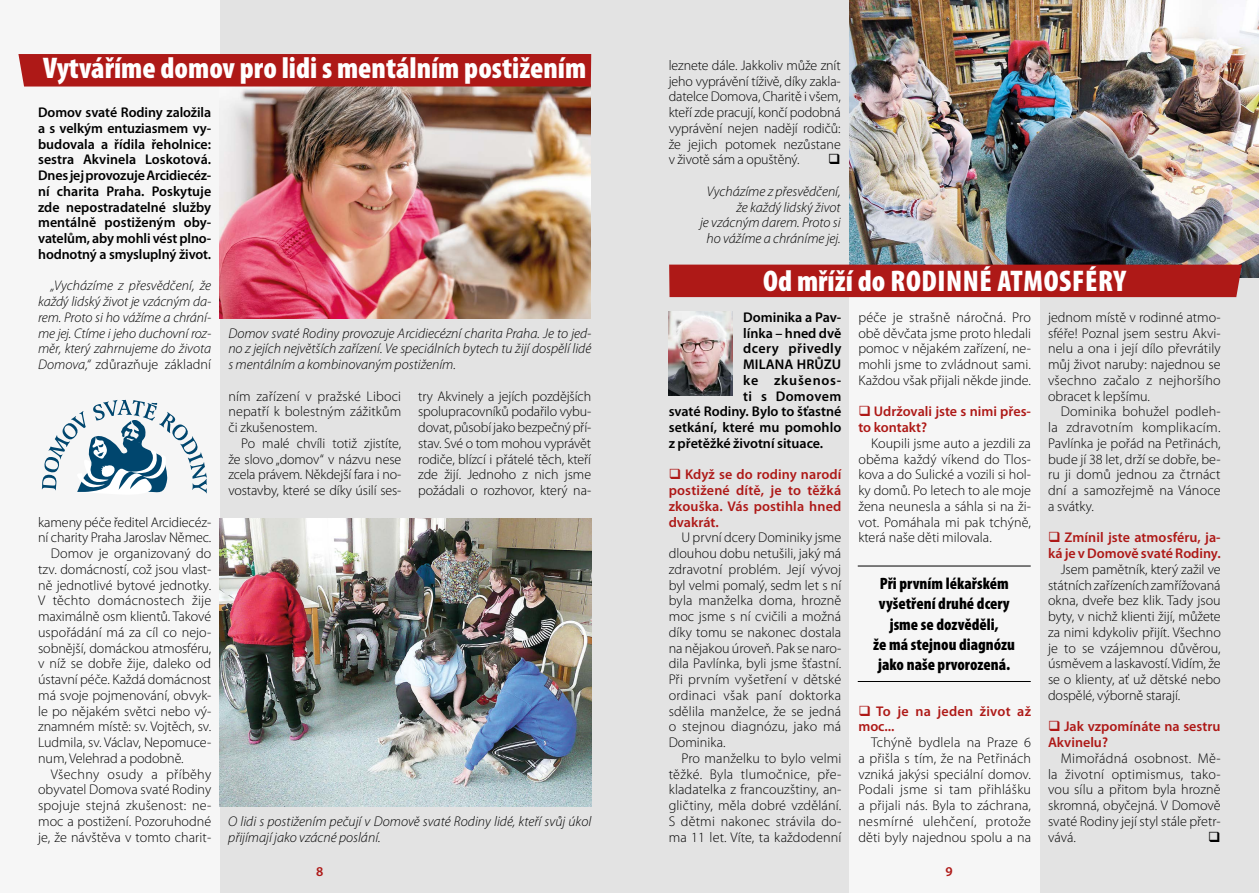
<style>
.page{position:relative;width:1259px;height:893px;background:#e3e3e3}
.page>*{position:absolute;margin:0;border:0;box-sizing:border-box;transform-origin:0 0}
.t1{font:900 condensed 30px "Myriad Pro";color:#fff}
.t2{font:900 condensed 30px "Myriad Pro";letter-spacing:.02em;color:#fff}
.t3{font:900 condensed 16.5px/20.2px "Myriad Pro";color:#000;text-align:center}
.t4{font:300 14.1px/15.8px "Myriad Pro";color:#000;text-align:justify}
.t5{font:600 14.1px/15.8px "Myriad Pro";color:#000;text-align:justify}
.t6{font:italic 300 14.1px/15.8px "Myriad Pro";color:#000}
.t7{font:600 14.1px/15.8px "Myriad Pro";letter-spacing:.005em;color:#ae1917}
.t8{font:300 14.1px "Myriad Pro";letter-spacing:.025em;color:#000}
.t9{font:600 14.1px "Myriad Pro";letter-spacing:.03em;color:#000}
.t10{font:600 14.1px "Myriad Pro";letter-spacing:.055em;color:#000}
.t11{font:600 14.1px "Myriad Pro";letter-spacing:.025em;color:#000}
.t12{font:italic 300 13.95px/15.8px "Myriad Pro";letter-spacing:-.01em;color:#000;text-align:justify}
.t13{font:600 13.5px "Myriad Pro";color:#ae1917}
.s1{font-style:italic;font-size:13.95px}
</style>
<div class="page">
<div style="left:849px;top:0;width:190px;height:893px;background:#f6f6f6"></div>
<div style="left:0;top:0;width:220px;height:893px;background:#f6f6f6"></div>
<img style="left:668px;top:312px;width:64px;height:83px">
<img style="left:220px;top:518px;width:371px;height:289px">
<hr style="left:857px;top:566px;width:173px;height:1px;background:#000">
<hr style="left:857px;top:681px;width:173px;height:1px;background:#000">
<img style="left:849px;top:0;width:410px;height:278px">
<div style="left:669px;top:265px;width:573px;height:32px;background:#ae1917"></div>
<svg style="left:42px;top:400px;width:165px;height:94px"></svg>
<img style="left:220px;top:87px;width:370px;height:232px">
<div style="left:18px;top:54px;width:573px;height:33px;background:#ae1917"></div>
<h1 class="t1" style="left:43px;top:48px;width:545px">Vytváříme domov pro lidi s mentálním postižením</h1>
<p class="t5" style="left:38px;top:104px;width:175px">Domov svaté Rodiny založila a s velkým entuziasmem vy&shy;budovala a řídila řeholnice: sestra Akvinela Loskotová.<br>Dnes jej provozuje Arcidiecéz&shy;ní charita Praha. Poskytuje zde nepostradatelné služby mentálně postiženým oby&shy;vatelům, aby mohli vést plno&shy;hodnotný a smysluplný život.</p>
<p class="t12" style="left:38px;top:278px;width:175px;text-indent:13px">„Vycházíme z přesvědčení, že každý lidský život je vzácným da&shy;rem. Proto si ho vážíme a chrání&shy;me jej. Ctíme i jeho duchovní roz&shy;měr, který zahrnujeme do života</p>
<p class="t4" style="left:38px;top:356px;width:175px"><span class="s1">Domova,“</span> zdůrazňuje základní</p>
<p class="t4" style="left:38px;top:514px;width:175px">kameny péče ředitel Arcidiecéz-</p>
<p class="t4" style="left:38px;top:530px;width:175px">ní charity Praha Jaroslav Němec.</p>
<p class="t4" style="left:51px;top:545px;width:162px">Domov je organizovaný do</p>
<p class="t4" style="left:38px;top:561px;width:175px">tzv. domácností, což jsou vlast-</p>
<p class="t4" style="left:38px;top:577px;width:174px">ně jednotlivé bytové jednotky.</p>
<p class="t4" style="left:38px;top:593px;width:175px">V těchto domácnostech žije</p>
<p class="t4" style="left:38px;top:608px;width:175px">maximálně osm klientů. Takové</p>
<p class="t4" style="left:38px;top:624px;width:175px">uspořádání má za cíl co nejo-</p>
<p class="t4" style="left:38px;top:640px;width:175px">sobnější, domáckou atmosféru,</p>
<p class="t4" style="left:38px;top:656px;width:175px">v níž se dobře žije, daleko od</p>
<p class="t4" style="left:38px;top:671px;width:175px">ústavní péče. Každá domácnost</p>
<p class="t4" style="left:38px;top:687px;width:175px">má svoje pojmenování, obvyk-</p>
<p class="t4" style="left:38px;top:703px;width:175px">le po nějakém světci nebo vý-</p>
<p class="t4" style="left:38px;top:719px;width:175px">znamném místě: sv. Vojtěch, sv.</p>
<p class="t4" style="left:38px;top:734px;width:175px">Ludmila, sv. Václav, Nepomuce-</p>
<p class="t4" style="left:38px;top:750px;width:147px">num, Velehrad a podobně.</p>
<p class="t8" style="left:51px;top:765px;width:162px">Všechny osudy a příběhy</p>
<p class="t4" style="left:38px;top:782px;width:175px">obyvatel Domova svaté Rodiny</p>
<p class="t4" style="left:38px;top:797px;width:175px">spojuje stejná zkušenost: ne-</p>
<p class="t4" style="left:38px;top:813px;width:175px">moc a postižení. Pozoruhodné</p>
<p class="t4" style="left:38px;top:829px;width:175px">je, že návštěva v tomto charit-</p>
<p class="t6" style="left:228px;top:325px;width:364px;text-align:justify">Domov svaté Rodiny provozuje Arcidiecézní charita Praha. Je to jed&shy;no z jejích největších zařízení. Ve speciálních bytech tu žijí dospělí lidé s mentálním a kombinovaným postižením.</p>
<p class="t4" style="left:228px;top:388px;width:174px">ním zařízení v pražské Liboci nepatří k bolestným zážitkům či zkušenostem.</p>
<p class="t4" style="left:228px;top:435px;width:174px;text-indent:13px">Po malé chvíli totiž zjistíte, že slovo „domov“ v názvu nese zcela právem. Někdejší fara i no&shy;vostavby, které se díky úsilí ses-</p>
<p class="t4" style="left:418px;top:388px;width:174px">try Akvinely a jejích pozdějších spolupracovníků podařilo vybu&shy;dovat, působí jako bezpečný pří&shy;stav. Své o tom mohou vyprávět rodiče, blízcí i přátelé těch, kteří zde žijí. Jednoho z nich jsme požádali o rozhovor, který na-</p>
<p class="t6" style="left:228px;top:813px;width:364px">O lidi s postižením pečují v Domově svaté Rodiny lidé, kteří svůj úkol přijímají jako vzácné poslání.</p>
<p class="t4" style="left:668px;top:57px;width:174px">leznete dále. Jakkoliv může znít jeho vyprávění tíživě, díky zakla&shy;datelce Domova, Charitě i všem, kteří zde pracují, končí podobná vyprávění nejen nadějí rodičů: že jejich potomek nezůstane v životě sám a opuštěný.</p>
<p class="t6" style="left:700px;top:183px;width:142px;text-align:right">Vycházíme z přesvědčení, že každý lidský život<br>je vzácným darem. Proto si ho vážíme a chráníme jej.</p>
<h1 class="t2" style="left:763px;top:262px;width:364px">Od mříží do rodi nné atmosféry</h1>
<p class="t5" style="left:743px;top:309px;width:100px">Dominika a Pav-</p>
<p class="t5" style="left:743px;top:325px;width:100px">línka – hned dvě</p>
<p class="t9" style="left:743px;top:340px;width:100px">dcery přivedly</p>
<p class="t5" style="left:743px;top:356px;width:99px">MILANA HRŮZU</p>
<p class="t10" style="left:743px;top:371px;width:100px">ke zkušenos-</p>
<p class="t11" style="left:743px;top:387px;width:100px">ti s Domovem</p>
<p class="t5" style="left:668px;top:403px;width:174px">svaté Rodiny. Bylo to šťastné</p>
<p class="t5" style="left:668px;top:419px;width:174px">setkání, které mu pomohlo</p>
<p class="t5" style="left:668px;top:435px;width:156px">z přetěžké životní situace.</p>
<p class="t7" style="left:668px;top:466px;width:174px;text-align:justify">❑ Když se do rodiny narodí postižené dítě, je to těžká zkouška. Vás postihla hned dvakrát.</p>
<p class="t4" style="left:668px;top:530px;width:174px;text-indent:13px">U první dcery Dominiky jsme dlouhou dobu netušili, jaký má zdravotní problém. Její vývoj byl velmi pomalý, sedm let s ní byla manželka doma, hrozně moc jsme s ní cvičili a možná díky tomu se nakonec dostala na nějakou úroveň. Pak se naro&shy;dila Pavlínka, byli jsme šťastní.<br>Při prvním vyšetření v dětské ordinaci však paní doktorka sdělila manželce, že se jedná o stejnou diagnózu, jako má Dominika.</p>
<p class="t4" style="left:668px;top:750px;width:174px;text-indent:13px">Pro manželku to bylo velmi těžké. Byla tlumočnice, pře&shy;kladatelka z francouzštiny, an&shy;gličtiny, měla dobré vzdělání.<br>S dětmi nakonec strávila do&shy;ma 11 let. Víte, ta každodenní</p>
<p class="t4" style="left:858px;top:309px;width:174px">péče je strašně náročná. Pro obě děvčata jsme proto hledali pomoc v nějakém zařízení, ne&shy;mohli jsme to zvládnout sami.<br>Každou však přijali někde jinde.</p>
<p class="t7" style="left:858px;top:403px;width:174px">❑ Udržovali jste s nimi přes&shy;to kontakt?</p>
<p class="t4" style="left:858px;top:435px;width:174px;text-indent:13px">Koupili jsme auto a jezdili za oběma každý víkend do Tlos&shy;kova a do Sulické a vozili si hol&shy;ky domů. Po letech to ale moje žena neunesla a sáhla si na ži&shy;vot. Pomáhala mi pak tchýně, která naše děti milovala.</p>
<p class="t3" style="left:873px;top:573px;width:143px">Při prvním lékařském vyšetření druhé dcery jsme se dozvěděli,<br>že má stejnou diagnózu jako naše prvorozená.</p>
<p class="t7" style="left:858px;top:703px;width:174px">❑ To je na jeden život až moc...</p>
<p class="t4" style="left:858px;top:734px;width:174px;text-indent:13px">Tchýně bydlela na Praze 6 a přišla s tím, že na Petřinách vzniká jakýsi speciální domov.<br>Podali jsme si tam přihlášku a přijali nás. Byla to záchrana, nesmírné ulehčení, protože děti byly najednou spolu a na</p>
<p class="t4" style="left:1048px;top:309px;width:174px">jednom místě v rodinné atmo&shy;sféře! Poznal jsem sestru Akvi&shy;nelu a ona i její dílo převrátily můj život naruby: najednou se všechno začalo z nejhoršího obracet k lepšímu.</p>
<p class="t4" style="left:1048px;top:404px;width:174px;text-indent:13px">Dominika bohužel podleh&shy;la zdravotním komplikacím.<br>Pavlínka je pořád na Petřinách, bude jí 38 let, drží se dobře, be&shy;ru ji domů jednou za čtrnáct dní a samozřejmě na Vánoce a svátky.</p>
<p class="t7" style="left:1048px;top:529px;width:174px">❑ Zmínil jste atmosféru, ja&shy;ká je v Domově svaté Rodiny.</p>
<p class="t4" style="left:1048px;top:561px;width:174px;text-indent:13px">Jsem pamětník, který zažil ve státních zařízeních zamřížovaná okna, dveře bez klik. Tady jsou byty, v nichž klienti žijí, můžete za nimi kdykoliv přijít. Všechno je to se vzájemnou důvěrou, úsměvem a laskavostí. Vidím, že se o klienty, ať už dětské nebo dospělé, výborně starají.</p>
<p class="t7" style="left:1048px;top:718px;width:174px">❑ Jak vzpomínáte na sestru<br>Akvinelu?</p>
<p class="t4" style="left:1048px;top:750px;width:174px;text-indent:13px">Mimořádná osobnost. Mě&shy;la životní optimismus, tako&shy;vou sílu a přitom byla hrozně skromná, obyčejná. V Domově svaté Rodiny její styl stále přetr&shy;vává.</p>
<p class="t13" style="left:316px;top:863px;width:9px">8</p>
<p class="t13" style="left:945px;top:863px;width:9px">9</p>
</div>
